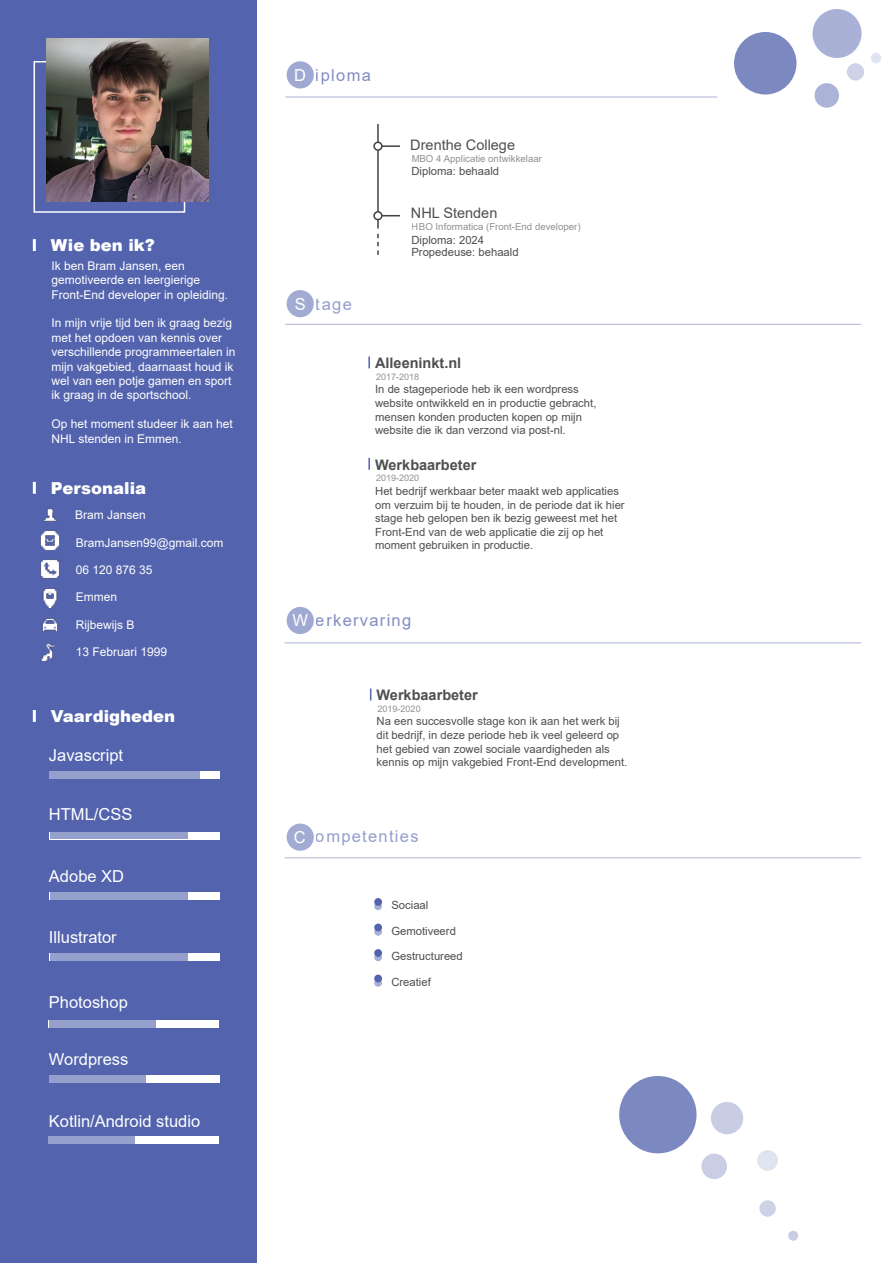
<style>
.page{position:relative;width:893px;height:1263px;background:#fff}
.page>*{position:absolute;margin:0;border:0;box-sizing:border-box;transform-origin:0 0}
.t1{font:16.5px "Arial";color:#fff}
.t2{font:16.5px "Arial";letter-spacing:.08em;color:#5363ad}
.t3{font:900 16.5px "Arial";color:#fff}
.t4{font:700 14.55px "Arial";color:#4e4f50}
.t5{font:14.55px "Arial";color:#4e4f50}
.t6{font:12px/14.4px "Arial";color:#fff}
.t7{font:11.25px/13.5px "Arial";color:#4e4f50}
.t8{font:9.6px "Arial";color:#4e4f50}
.t9{font:9px "Arial";color:#4e4f50}
.s1{color:#fff}
</style>
<div class="page">
<div style="left:0;top:0;width:256px;height:1263px;background:#5363ad"></div>
<div style="left:734px;top:32px;width:62px;height:62px;background:#7c88c0;border-radius:50%"></div>
<div style="left:812px;top:9px;width:49px;height:49px;background:#a9b1d6;border-radius:50%"></div>
<div style="left:814px;top:83px;width:25px;height:25px;background:#abb3d7;border-radius:50%"></div>
<div style="left:847px;top:63px;width:17px;height:18px;background:#cdd2e7;border-radius:50%"></div>
<div style="left:871px;top:53px;width:10px;height:10px;background:#e0e3f0;border-radius:50%"></div>
<div style="left:34px;top:61px;width:151px;height:152px;border:2px solid #fff"></div>
<hr style="left:285px;top:96px;width:432px;height:2px;background:#5363ad">
<hr style="left:285px;top:642px;width:576px;height:1px;background:#5363ad">
<img style="left:46px;top:39px;width:163px;height:162px">
<div style="left:374px;top:975px;width:8px;height:7px;background:#5363ad;border-radius:50%"></div>
<svg style="left:374px;top:979px;width:8px;height:8px"></svg>
<div style="left:374px;top:949px;width:8px;height:8px;background:#5363ad;border-radius:50%"></div>
<svg style="left:374px;top:953px;width:8px;height:8px"></svg>
<div style="left:374px;top:923px;width:8px;height:8px;background:#5363ad;border-radius:50%"></div>
<svg style="left:374px;top:928px;width:8px;height:8px"></svg>
<div style="left:374px;top:898px;width:8px;height:8px;background:#5363ad;border-radius:50%"></div>
<svg style="left:374px;top:902px;width:8px;height:8px"></svg>
<div style="left:619px;top:1076px;width:77px;height:77px;background:#7c88c0;border-radius:50%"></div>
<div style="left:701px;top:1153px;width:26px;height:26px;background:#c9cee5;border-radius:50%"></div>
<div style="left:711px;top:1102px;width:32px;height:32px;background:#c8cde4;border-radius:50%"></div>
<div style="left:788px;top:1231px;width:10px;height:10px;background:#c8cde4;border-radius:50%"></div>
<div style="left:757px;top:1150px;width:21px;height:21px;background:#e0e3f0;border-radius:50%"></div>
<div style="left:759px;top:1200px;width:17px;height:17px;background:#cdd2e7;border-radius:50%"></div>
<svg style="left:33px;top:239px;width:3px;height:12px"></svg>
<svg style="left:33px;top:482px;width:3px;height:12px"></svg>
<img style="left:43px;top:508px;width:14px;height:14px">
<img style="left:40px;top:530px;width:20px;height:21px">
<img style="left:40px;top:559px;width:20px;height:20px">
<img style="left:42px;top:588px;width:16px;height:21px">
<img style="left:42px;top:618px;width:16px;height:14px">
<img style="left:41px;top:643px;width:14px;height:19px">
<svg style="left:33px;top:710px;width:3px;height:12px"></svg>
<hr style="left:285px;top:324px;width:576px;height:1px;background:#5363ad">
<div style="left:373px;top:142px;width:10px;height:9px;border:2px solid #414243;border-radius:50%"></div>
<div style="left:373px;top:211px;width:10px;height:9px;border:2px solid #414243;border-radius:50%"></div>
<hr style="left:377px;top:150px;width:2px;height:62px;background:#414243">
<svg style="left:377px;top:215px;width:23px;height:40px"></svg>
<svg style="left:377px;top:124px;width:23px;height:23px"></svg>
<hr style="left:285px;top:857px;width:576px;height:1px;background:#5363ad">
<svg style="left:368px;top:356px;width:2px;height:12px"></svg>
<svg style="left:368px;top:458px;width:2px;height:12px"></svg>
<svg style="left:370px;top:688px;width:1px;height:12px"></svg>
<div style="left:49px;top:1020px;width:170px;height:8px;background:#fff"></div>
<div style="left:49px;top:1020px;width:106px;height:8px;background:#96a0cd"></div>
<div style="left:50px;top:832px;width:170px;height:7px;background:#fff"></div>
<div style="left:50px;top:831px;width:138px;height:8px;background:#96a0cd"></div>
<div style="left:50px;top:893px;width:170px;height:7px;background:#fff"></div>
<div style="left:50px;top:893px;width:138px;height:7px;background:#96a0cd"></div>
<div style="left:50px;top:953px;width:170px;height:8px;background:#fff"></div>
<div style="left:50px;top:953px;width:138px;height:8px;background:#96a0cd"></div>
<div style="left:50px;top:771px;width:170px;height:7px;background:#fff"></div>
<div style="left:50px;top:771px;width:150px;height:7px;background:#96a0cd"></div>
<div style="left:50px;top:1075px;width:170px;height:8px;background:#fff"></div>
<div style="left:50px;top:1075px;width:96px;height:8px;background:#96a0cd"></div>
<div style="left:49px;top:1136px;width:170px;height:7px;background:#fff"></div>
<div style="left:49px;top:1136px;width:86px;height:7px;background:#96a0cd"></div>
<div style="left:287px;top:607px;width:27px;height:27px;background:#a0a9d1;border-radius:50%"></div>
<div style="left:287px;top:823px;width:27px;height:28px;background:#a2abd2;border-radius:50%"></div>
<div style="left:287px;top:290px;width:27px;height:27px;background:#a2abd2;border-radius:50%"></div>
<div style="left:287px;top:61px;width:27px;height:27px;background:#a0a9d1;border-radius:50%"></div>
<h1 class="t3" style="left:51px;top:233px;width:106px">Wie ben ik?</h1>
<p class="t6" style="left:51px;top:258px;width:178px">Ik ben Bram Jansen, een gemotiveerde en leergierige<br>Front-End developer in opleiding.</p>
<p class="t6" style="left:51px;top:316px;width:186px">In mijn vrije tijd ben ik graag bezig met het opdoen van kennis over verschillende programmeertalen in mijn vakgebied, daarnaast houd ik wel van een potje gamen en sport ik graag in de sportschool.</p>
<p class="t6" style="left:51px;top:417px;width:183px">Op het moment studeer ik aan het<br>NHL stenden in Emmen.</p>
<h1 class="t3" style="left:51px;top:476px;width:97px">Personalia</h1>
<p class="t6" style="left:75px;top:508px;width:72px">Bram Jansen</p>
<p class="t6" style="left:76px;top:535px;width:149px">BramJansen99@gmail.com</p>
<p class="t6" style="left:76px;top:563px;width:78px">06 120 876 35</p>
<p class="t6" style="left:76px;top:590px;width:43px">Emmen</p>
<p class="t6" style="left:76px;top:617px;width:60px">Rijbewijs B</p>
<p class="t6" style="left:76px;top:645px;width:93px">13 Februari 1999</p>
<h1 class="t3" style="left:51px;top:704px;width:126px">Vaardigheden</h1>
<h1 class="t1" style="left:49px;top:744px;width:76px">Javascript</h1>
<h1 class="t1" style="left:49px;top:803px;width:85px">HTML/CSS</h1>
<h1 class="t1" style="left:49px;top:864px;width:77px">Adobe XD</h1>
<h1 class="t1" style="left:49px;top:926px;width:69px">Illustrator</h1>
<h1 class="t1" style="left:49px;top:991px;width:80px">Photoshop</h1>
<h1 class="t1" style="left:49px;top:1048px;width:81px">Wordpress</h1>
<h1 class="t1" style="left:49px;top:1109px;width:153px">Kotlin/Android studio</h1>
<h1 class="t2" style="left:294px;top:64px;width:78px"><span class="s1">D</span> iploma</h1>
<h1 class="t2" style="left:295px;top:293px;width:59px"><span class="s1">S</span> tage</h1>
<p class="t5" style="left:410px;top:135px;width:106px">Drenthe College</p>
<p class="t8" style="left:411px;top:152px;width:132px">MBO 4 Applicatie ontwikkelaar</p>
<p class="t7" style="left:411px;top:164px;width:89px">Diploma: behaald</p>
<p class="t5" style="left:411px;top:203px;width:88px">NHL Stenden</p>
<p class="t8" style="left:412px;top:219px;width:170px">HBO Informatica (Front-End developer)</p>
<p class="t7" style="left:411px;top:234px;width:109px;line-height:12.3px">Diploma: 2024<br>Propedeuse: behaald</p>
<p class="t4" style="left:375px;top:353px;width:88px">Alleeninkt.nl</p>
<p class="t9" style="left:376px;top:370px;width:45px">2017-2018</p>
<p class="t7" style="left:375px;top:383px;width:223px">In de stageperiode heb ik een wordpress website ontwikkeld en in productie gebracht, mensen konden producten kopen op mijn website die ik dan verzond via post-nl.</p>
<p class="t4" style="left:375px;top:454px;width:103px">Werkbaarbeter</p>
<p class="t9" style="left:376px;top:472px;width:45px">2019-2020</p>
<p class="t7" style="left:375px;top:484px;width:251px">Het bedrijf werkbaar beter maakt web applicaties om verzuim bij te houden, in de periode dat ik hier stage heb gelopen ben ik bezig geweest met het Front-End van de web applicatie die zij op het moment gebruiken in productie.</p>
<h1 class="t2" style="left:292px;top:609px;width:120px"><span class="s1">W</span> erkervaring</h1>
<p class="t4" style="left:376px;top:685px;width:103px">Werkbaarbeter</p>
<p class="t9" style="left:378px;top:702px;width:45px">2019-2020</p>
<p class="t7" style="left:377px;top:715px;width:252px">Na een succesvolle stage kon ik aan het werk bij dit bedrijf, in deze periode heb ik veel geleerd op het gebied van zowel sociale vaardigheden als kennis op mijn vakgebied Front-End development.</p>
<h1 class="t1" style="left:294px;top:826px;width:13px">C</h1>
<h1 class="t2" style="left:316px;top:825px;width:104px">ompetenties</h1>
<p class="t7" style="left:391px;top:898px;width:38px">Sociaal</p>
<p class="t7" style="left:391px;top:924px;width:66px">Gemotiveerd</p>
<p class="t7" style="left:391px;top:949px;width:73px">Gestructureed</p>
<p class="t7" style="left:391px;top:975px;width:41px">Creatief</p>
</div>
